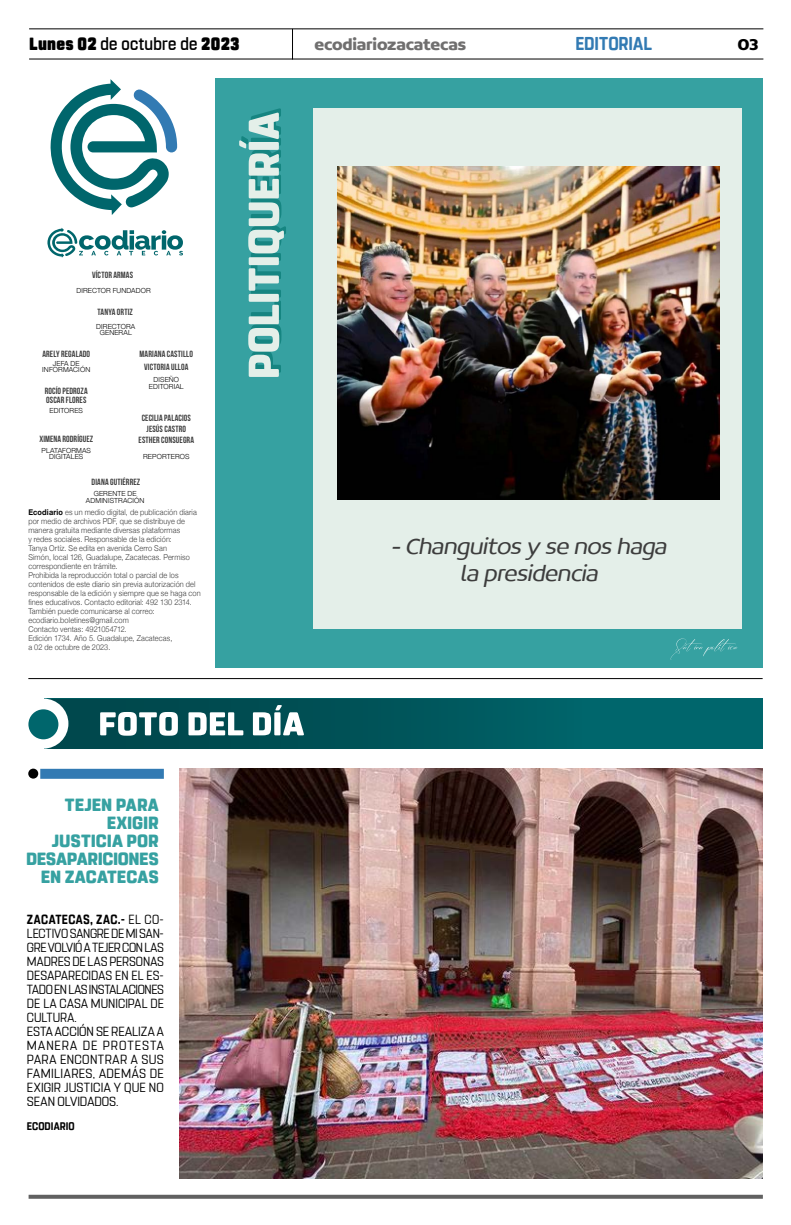
<style>
.page{position:relative;width:791px;height:1225px;background:#fff}
.page>*{position:absolute;margin:0;border:0;box-sizing:border-box;transform-origin:0 0}
.t1{font:italic 300 24px/27px "Concord";color:#3d3d3d;text-align:center}
.t2{font:700 18.6px "Rohn Rounded";color:#327ab3;scale:.91 1}
.t3{font:800 17.6px/18px "Rohn Rounded";letter-spacing:-.005em;color:#36a1a1;text-align:right}
.t4{font:900 17.6px "Rohn Rounded";letter-spacing:.015em;color:#000;scale:.91 1}
.t5{font:700 16.9px "Concord";letter-spacing:-.01em;color:#706f6f}
.t6{font:700 16.9px "Concord";color:#000}
.t7{font:13.2px/14px "Rohn Rounded";letter-spacing:.005em;color:#000;scale:.92 1}
.t8{font:700 11px "Rohn Rounded";letter-spacing:.005em;color:#000;scale:.91 1}
.t9{font:9px/11.2px "Bebas Neue";letter-spacing:.015em;color:#3d3d3d;text-align:center}
.t10{font:300 8px/9px "Helvetica Neue";letter-spacing:.015em;color:#3d3d3d;scale:.92 1}
.t11{font:300 7px/6.6px "Helvetica Neue";letter-spacing:.02em;color:#000;text-align:center}
.s1{font-weight:500}
.s2{font-weight:700;color:#000}
.s3{font-weight:700}
</style>
<div class="page">
<div style="left:44px;top:698px;width:719px;height:50px;background:#00666c"></div>
<svg style="left:29px;top:1194px;width:734px;height:4px;background:#7f7f7f"></svg>
<hr style="left:29px;top:28px;width:734px;height:1px;background:#000">
<hr style="left:29px;top:59px;width:734px;height:1px;background:#000">
<hr style="left:292px;top:29px;width:1px;height:31px;background:#000">
<div style="left:215px;top:78px;width:548px;height:589px;background:#36a1a1"></div>
<div style="left:314px;top:108px;width:428px;height:520px;background:#e4efe9"></div>
<img style="left:338px;top:166px;width:382px;height:333px">
<hr style="left:28px;top:678px;width:735px;height:1px;background:#000">
<svg style="left:670px;top:638px;width:67px;height:22px"></svg>
<svg style="left:239px;top:108px;width:47px;height:269px"></svg>
<div style="left:40px;top:769px;width:124px;height:10px;background:#327ab3"></div>
<div style="left:28px;top:768px;width:10px;height:10px;background:#000;border-radius:50%"></div>
<svg style="left:44px;top:698px;width:538px;height:51px"></svg>
<div style="left:18px;top:698px;width:50px;height:50px;background:#fff;border-radius:50%"></div>
<div style="left:28px;top:709px;width:30px;height:30px;background:#00666c;border-radius:50%"></div>
<svg style="left:47px;top:228px;width:136px;height:30px"></svg>
<svg style="left:50px;top:79px;width:127px;height:136px"></svg>
<img style="left:179px;top:768px;width:584px;height:410px">
<h3 class="t4" style="left:29px;top:33px;width:233px">Lunes 02 <span class="s1">de octubre de</span> 2023</h3>
<h3 class="t5" style="left:314px;top:34px;width:153px">ecodiariozacatecas</h3>
<h2 class="t2" style="left:575px;top:32px;width:86px">EDITORIAL</h2>
<h3 class="t6" style="left:737px;top:34px;width:23px">03</h3>
<p class="t9" style="left:92px;top:269px;width:43px">VÍCTOR ARMAS</p>
<p class="t9" style="left:98px;top:307px;width:37px">TANYA ORTIZ</p>
<p class="t11" style="left:77px;top:287px;width:76px">DIRECTOR FUNDADOR</p>
<p class="t11" style="left:96px;top:323px;width:41px;line-height:6px">DIRECTORA<br>GENERAL</p>
<p class="t9" style="left:42px;top:348px;width:49px">ARELY REGALADO</p>
<p class="t11" style="left:42px;top:360px;width:49px;line-height:6px">JEFA DE<br>INFORMACIÓN</p>
<p class="t9" style="left:140px;top:348px;width:55px">MARIANA CASTILLO</p>
<p class="t9" style="left:144px;top:361px;width:46px">VICTORIA ULLOA</p>
<p class="t11" style="left:149px;top:376px;width:36px">DISEÑO<br>EDITORIAL</p>
<p class="t9" style="left:45px;top:386px;width:44px;line-height:9.6px;text-align:left">ROCÍO PEDROZA<br>OSCAR FLORES</p>
<p class="t9" style="left:39px;top:433px;width:55px">XIMENA RODRÍGUEZ</p>
<p class="t9" style="left:92px;top:476px;width:50px">DIANA GUTIÉRREZ</p>
<p class="t11" style="left:50px;top:406px;width:35px">EDITORES</p>
<p class="t9" style="left:139px;top:412px;width:57px">CECILIA PALACIOS<br>JESÚS CASTRO<br>ESTHER CONSUEGRA</p>
<p class="t11" style="left:42px;top:446px;width:51px">PLATAFORMAS<br>DIGITALES</p>
<p class="t11" style="left:86px;top:490px;width:60px">GERENTE DE<br>ADMINISTRACIÓN</p>
<p class="t11" style="left:143px;top:453px;width:48px">REPORTEROS</p>
<p class="t10" style="left:28px;top:506px;width:189px"><span class="s2">Ecodiario</span> es un medio digital, de publicación diaria por medio de archivos PDF, que se distribuye de manera gratuita mediante diversas plataformas<br>y redes sociales. Responsable de la edición:<br>Tanya Ortíz. Se edita en avenida Cerro San<br>Simón, local 126, Guadalupe, Zacatecas. Permiso correspondiente en trámite.<br>Prohibida la reproducción total o parcial de los contenidos de este diario sin previa autorización del responsable de la edición y siempre que se haga con fines educativos. Contacto editorial: 492 130 2314.<br>También puede comunicarse al correo: ecodiario.boletines@gmail.com<br>Contacto ventas: 4921054712.<br>Edición 1734. Año 5. Guadalupe, Zacatecas,<br>a 02 de octubre de 2023.</p>
<h3 class="t3" style="left:26px;top:796px;width:134px">TEJEN PARA<br>EXIGIR<br>JUSTICIA POR<br>DESAPARICIONES<br>EN ZACATECAS</h3>
<p class="t7" style="left:27px;top:912px;width:150px"><span class="s3">ZACATECAS, ZAC.-</span> EL CO-<br>LECTIVO SANGRE DE MI SAN-<br>GRE VOLVIÓ A TEJER CON LAS<br>MADRES DE LAS PERSONAS<br>DESAPARECIDAS EN EL ES-<br>TADO EN LAS INSTALACIONES<br>DE LA CASA MUNICIPAL DE<br>CULTURA.<br>ESTA ACCIÓN SE REALIZA A<br>MANERA DE PROTESTA<br>PARA ENCONTRAR A SUS<br>FAMILIARES, ADEMÁS DE<br>EXIGIR JUSTICIA Y QUE NO<br>SEAN OLVIDADOS.</p>
<h3 class="t8" style="left:27px;top:1120px;width:54px">ECODIARIO</h3>
<h1 class="t1" style="left:391px;top:532px;width:282px">-Changuitos y se nos haga la presidencia</h1>
</div>
